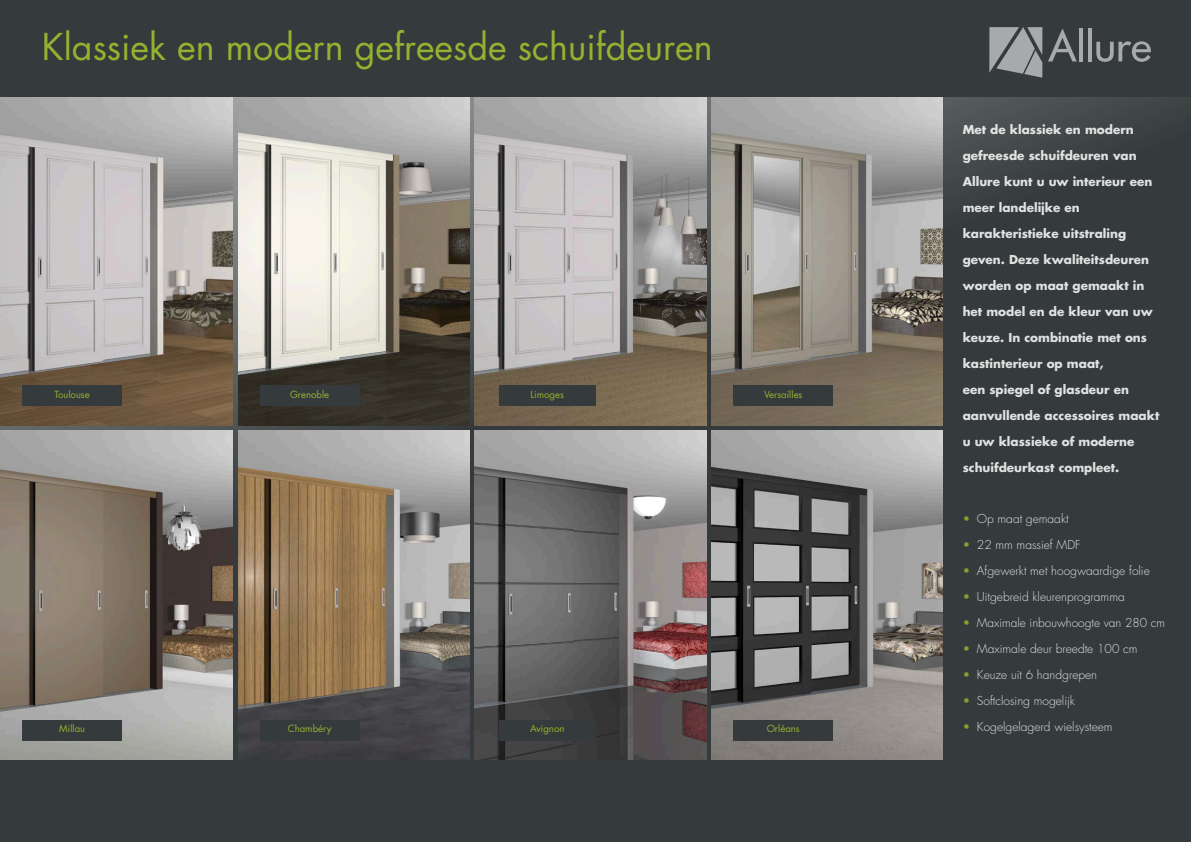
<style>
.page{position:relative;width:1191px;height:842px;background:#fff}
.page>*{position:absolute;margin:0;border:0;box-sizing:border-box;transform-origin:0 0}
.t1{font:36px "Futura";color:#92b32f}
.t2{font:700 12px/26px "Futura";color:#fff}
.t3{font:300 12px "Futura";color:#fff}
.t4{font:9.6px "Futura";color:#92b32f}
.s1{color:#92b32f}
</style>
<div class="page">
<div style="left:0;top:96px;width:1191px;height:746px;background:#353b3c"></div>
<img style="left:0;top:97px;width:232px;height:328px">
<img style="left:475px;top:97px;width:231px;height:328px">
<img style="left:0;top:431px;width:232px;height:329px">
<img style="left:475px;top:431px;width:231px;height:329px">
<img style="left:238px;top:97px;width:231px;height:328px">
<img style="left:711px;top:97px;width:232px;height:328px">
<img style="left:238px;top:431px;width:231px;height:329px">
<img style="left:711px;top:431px;width:232px;height:329px">
<div style="left:23px;top:386px;width:99px;height:20px;background:#353b3c"></div>
<div style="left:260px;top:386px;width:99px;height:20px;background:#353b3c"></div>
<div style="left:499px;top:386px;width:96px;height:20px;background:#353b3c"></div>
<div style="left:733px;top:386px;width:99px;height:20px;background:#353b3c"></div>
<div style="left:23px;top:720px;width:99px;height:20px;background:#353b3c"></div>
<div style="left:260px;top:720px;width:99px;height:20px;background:#353b3c"></div>
<div style="left:499px;top:720px;width:96px;height:20px;background:#353b3c"></div>
<div style="left:733px;top:720px;width:99px;height:20px;background:#353b3c"></div>
<div style="left:0;top:0;width:1191px;height:96px;background:#353b3c"></div>
<svg style="left:1048px;top:29px;width:28px;height:32px"></svg>
<hr style="left:1079px;top:28px;width:4px;height:33px;background:#a8a9ad">
<svg style="left:1088px;top:28px;width:3px;height:33px"></svg>
<svg style="left:1096px;top:41px;width:54px;height:21px"></svg>
<svg style="left:989px;top:27px;width:53px;height:51px"></svg>
<h1 class="t1" style="left:42px;top:24px;width:672px">Klassiek en modern gefreesde schuifdeuren</h1>
<p class="t4" style="left:55px;top:388px;width:37px">Toulouse</p>
<p class="t4" style="left:290px;top:388px;width:41px">Grenoble</p>
<p class="t4" style="left:530px;top:388px;width:35px">Limoges</p>
<p class="t4" style="left:764px;top:388px;width:40px">Versailles</p>
<p class="t4" style="left:59px;top:723px;width:27px">Millau</p>
<p class="t4" style="left:288px;top:723px;width:45px">Chambéry</p>
<p class="t4" style="left:530px;top:723px;width:36px">Avignon</p>
<p class="t4" style="left:766px;top:723px;width:35px">Orléans</p>
<p class="t2" style="left:962px;top:116px;width:198px">Met de klassiek en modern gefreesde schuifdeuren van<br>Allure kunt u uw interieur een meer landelijke en karakteristieke uitstraling geven. Deze kwaliteitsdeuren worden op maat gemaakt in het model en de kleur van uw keuze. In combinatie met ons kastinterieur op maat,<br>een spiegel of glasdeur en aanvullende accessoires maakt u uw klassieke of moderne schuifdeurkast compleet.</p>
<p class="t3" style="left:962px;top:511px;width:107px"><span class="s1">•</span> Op maat gemaakt</p>
<p class="t3" style="left:962px;top:537px;width:119px"><span class="s1">•</span> 22 mm massief MDF</p>
<p class="t3" style="left:962px;top:563px;width:189px"><span class="s1">•</span> Afgewerkt met hoogwaardige folie</p>
<p class="t3" style="left:962px;top:589px;width:163px"><span class="s1">•</span> Uitgebreid kleurenprogramma</p>
<p class="t3" style="left:962px;top:615px;width:204px"><span class="s1">•</span> Maximale inbouwhoogte van 280 cm</p>
<p class="t3" style="left:962px;top:641px;width:176px"><span class="s1">•</span> Maximale deur breedte 100 cm</p>
<p class="t3" style="left:962px;top:667px;width:136px"><span class="s1">•</span> Keuze uit 6 handgrepen</p>
<p class="t3" style="left:962px;top:693px;width:114px"><span class="s1">•</span> Softclosing mogelijk</p>
<p class="t3" style="left:962px;top:719px;width:151px"><span class="s1">•</span> Kogelgelagerd wielsysteem</p>
</div>
